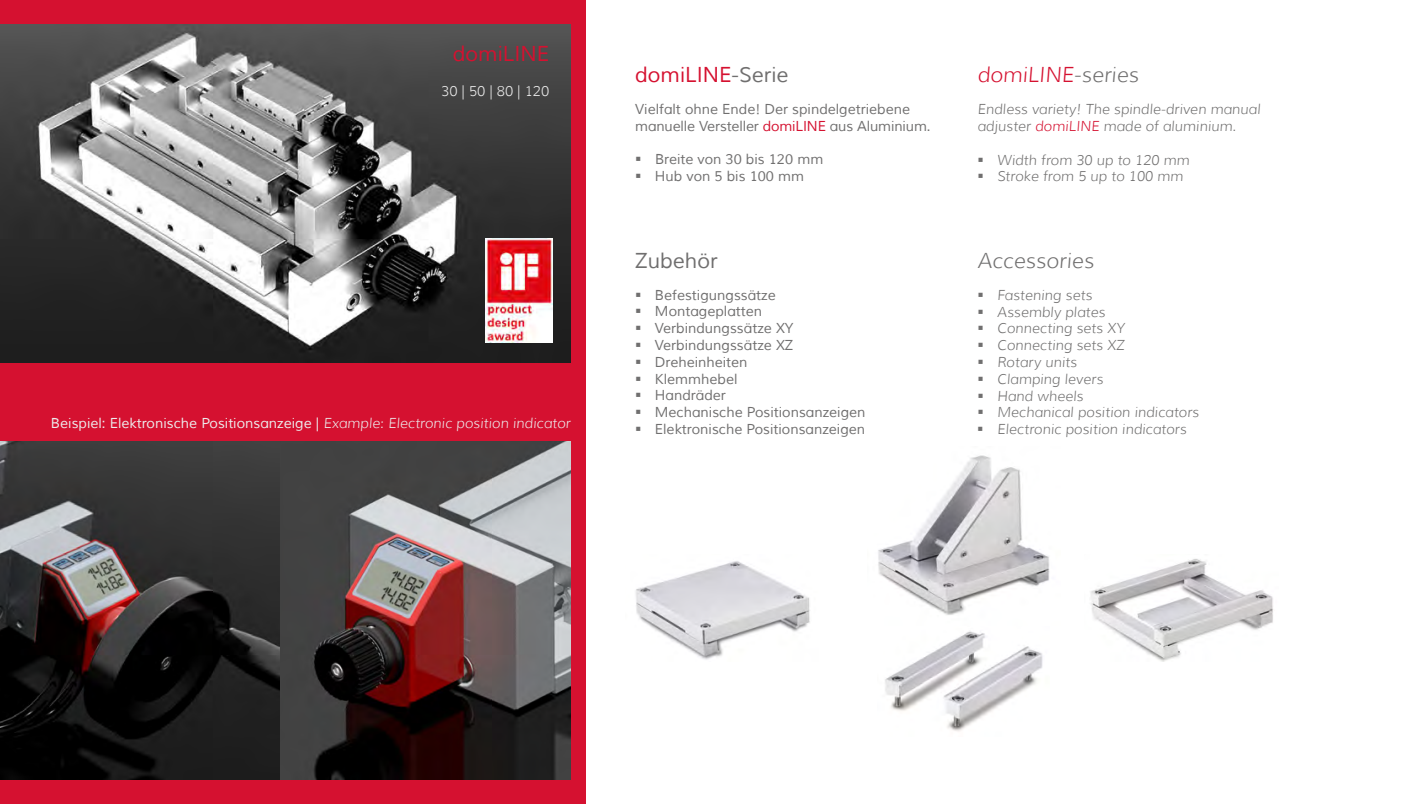
<style>
.page{position:relative;width:1424px;height:804px;background:#fff}
.page>*{position:absolute;margin:0;border:0;box-sizing:border-box;transform-origin:0 0}
.t1{font:21px "Muli";color:#d51130}
.t2{font:italic 300 21px "Muli";color:#d51130}
.t3{font:italic 300 21px "Muli";color:#706f6f}
.t4{font:21px "Muli";color:#706f6f}
.t5{font:14px/16.8px "Muli";color:#706f6f}
.t6{font:italic 300 14px/16.8px "Muli";color:#706f6f}
.t7{font:14px "Muli";color:#ededed}
.t8{font:300 14px "Muli";color:#ededed}
.s1{font-weight:300;font-style:italic}
.s2{color:#706f6f}
.s3{color:#d51130}
</style>
<div class="page">
<div style="left:0;top:0;width:585px;height:804px;background:#d51130"></div>
<img style="left:0;top:25px;width:570px;height:337px">
<img style="left:885px;top:631px;width:158px;height:101px">
<img style="left:635px;top:561px;width:175px;height:99px">
<img style="left:1090px;top:559px;width:183px;height:102px">
<img style="left:878px;top:455px;width:172px;height:160px">
<img style="left:485px;top:238px;width:68px;height:105px">
<img style="left:0;top:441px;width:570px;height:338px">
<h1 class="t1" style="left:453px;top:41px;width:98px">domiLINE</h1>
<p class="t8" style="left:441px;top:82px;width:109px">30 | 50 | 80 | 120</p>
<p class="t7" style="left:51px;top:415px;width:521px">Beispiel: Elektronische Positionsanzeige | <span class="s1">Example: Electronic position indicator</span></p>
<h1 class="t1" style="left:635px;top:62px;width:155px">domiLINE<span class="s2">-Serie</span></h1>
<p class="t5" style="left:635px;top:101px;width:297px">Vielfalt ohne Ende! Der spindelgetriebene manuelle Versteller <span class="s3">domiLINE</span> aus Aluminium.</p>
<p class="t5" style="left:655px;top:151px;width:170px">Breite von 30 bis 120 mm<br>Hub von 5 bis 100 mm</p>
<h1 class="t4" style="left:635px;top:248px;width:84px">Zubehör</h1>
<p class="t5" style="left:655px;top:287px;width:212px">Befestigungssätze<br>Montageplatten<br>Verbindungssätze XY<br>Verbindungssätze XZ<br>Dreheinheiten<br>Klemmhebel<br>Handräder<br>Mechanische Positionsanzeigen<br>Elektronische Positionsanzeigen</p>
<h1 class="t2" style="left:977px;top:62px;width:163px">domiLINE<span class="s2">-series</span></h1>
<p class="t6" style="left:977px;top:101px;width:284px">Endless variety! The spindle-driven manual adjuster <span class="s3">domiLINE</span> made of aluminium.</p>
<p class="t6" style="left:997px;top:151px;width:194px">Width from 30 up to 120 mm<br>Stroke from 5 up to 100 mm</p>
<h1 class="t3" style="left:977px;top:248px;width:118px">Accessories</h1>
<p class="t6" style="left:997px;top:286px;width:203px">Fastening sets<br>Assembly plates<br>Connecting sets XY<br>Connecting sets XZ<br>Rotary units<br>Clamping levers<br>Hand wheels<br>Mechanical position indicators<br>Electronic position indicators</p>
</div>
